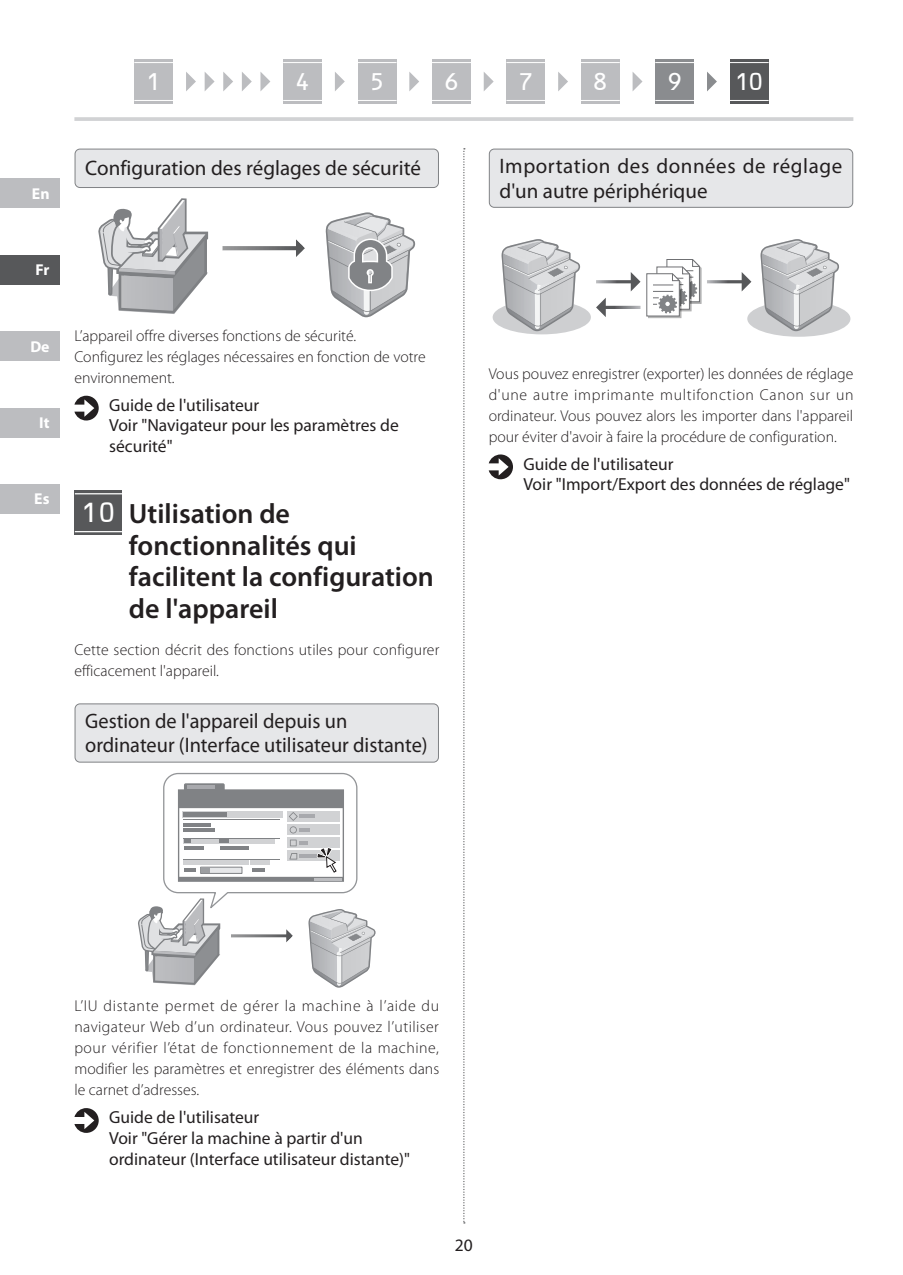
<style>
.page{position:relative;width:903px;height:1275px;background:#fff}
.page>*{position:absolute;margin:0;border:0;box-sizing:border-box;transform-origin:0 0}
.t1{font:600 28px/31.5px "Myriad Pro";color:#231f20}
.t2{font:28px "OCRB";color:#fff}
.t3{font:24.5px "OCRB";color:#fff}
.t4{font:21px/24.5px "Myriad Pro";color:#231f20}
.t5{font:21px/24.5px "Myriad Pro";letter-spacing:.025em;color:#231f20}
.t6{font:17.5px/20.7px "Myriad Pro";color:#231f20}
.t7{font:300 15.75px/21px "Myriad Pro";color:#231f20}
.t8{font:700 15.75px "Myriad Pro";color:#fff}
</style>
<div class="page">
<hr style="left:74px;top:117px;width:779px;height:4px;background:#d1d2d4">
<svg style="left:463px;top:148px;width:2px;height:1075px"></svg>
<div style="left:0;top:484px;width:60px;height:30px;background:#bcbdc0"></div>
<div style="left:0;top:255px;width:60px;height:30px;background:#57585a"></div>
<div style="left:0;top:179px;width:60px;height:29px;background:#bcbdc0"></div>
<div style="left:0;top:331px;width:60px;height:30px;background:#bcbdc0"></div>
<div style="left:0;top:408px;width:60px;height:30px;background:#bcbdc0"></div>
<div style="left:75px;top:149px;width:363px;height:39px;background:#e6e7e9;border-radius:5px"></div>
<div style="left:75px;top:149px;width:364px;height:39px;border:1px solid #808285;border-radius:5px"></div>
<svg style="left:222px;top:239px;width:83px;height:18px"></svg>
<svg style="left:98px;top:198px;width:111px;height:116px"></svg>
<svg style="left:326px;top:212px;width:89px;height:105px"></svg>
<svg style="left:74px;top:396px;width:25px;height:24px"></svg>
<div style="left:75px;top:704px;width:363px;height:58px;background:#e6e7e9;border-radius:5px"></div>
<div style="left:75px;top:704px;width:364px;height:58px;border:1px solid #808285;border-radius:5px"></div>
<svg style="left:138px;top:773px;width:238px;height:215px"></svg>
<svg style="left:74px;top:1108px;width:25px;height:25px"></svg>
<div style="left:75px;top:491px;width:47px;height:44px;background:#57585a"></div>
<hr style="left:75px;top:493px;width:47px;height:1px;background:#fff">
<hr style="left:75px;top:531px;width:47px;height:1px;background:#fff">
<div style="left:489px;top:149px;width:364px;height:58px;background:#e6e7e9;border-radius:5px"></div>
<div style="left:489px;top:149px;width:364px;height:59px;border:1px solid #808285;border-radius:5px"></div>
<div style="left:493px;top:300px;width:98px;height:34px;background:#cecfd1;border-radius:50%"></div>
<div style="left:747px;top:301px;width:103px;height:36px;background:#cecfd1;border-radius:50%"></div>
<svg style="left:501px;top:239px;width:79px;height:92px"></svg>
<svg style="left:707px;top:272px;width:44px;height:19px"></svg>
<svg style="left:596px;top:272px;width:44px;height:19px"></svg>
<svg style="left:596px;top:298px;width:44px;height:19px"></svg>
<svg style="left:646px;top:259px;width:55px;height:59px"></svg>
<svg style="left:760px;top:239px;width:79px;height:92px"></svg>
<svg style="left:489px;top:454px;width:24px;height:25px"></svg>
<svg style="left:335px;top:72px;width:10px;height:19px"></svg>
<svg style="left:409px;top:72px;width:10px;height:19px"></svg>
<svg style="left:484px;top:72px;width:10px;height:19px"></svg>
<svg style="left:558px;top:72px;width:10px;height:19px"></svg>
<svg style="left:632px;top:72px;width:10px;height:19px"></svg>
<svg style="left:707px;top:72px;width:10px;height:19px"></svg>
<div style="left:134px;top:59px;width:39px;height:45px;background:#bcbdc0"></div>
<hr style="left:134px;top:62px;width:39px;height:1px;background:#fff">
<hr style="left:134px;top:100px;width:39px;height:1px;background:#fff">
<div style="left:283px;top:59px;width:39px;height:45px;background:#bcbdc0"></div>
<hr style="left:283px;top:62px;width:39px;height:1px;background:#fff">
<hr style="left:283px;top:100px;width:39px;height:1px;background:#fff">
<div style="left:358px;top:59px;width:38px;height:45px;background:#bcbdc0"></div>
<hr style="left:358px;top:62px;width:38px;height:1px;background:#fff">
<hr style="left:358px;top:100px;width:38px;height:1px;background:#fff">
<div style="left:432px;top:59px;width:39px;height:45px;background:#bcbdc0"></div>
<hr style="left:432px;top:62px;width:39px;height:1px;background:#fff">
<hr style="left:432px;top:100px;width:39px;height:1px;background:#fff">
<div style="left:506px;top:59px;width:39px;height:45px;background:#bcbdc0"></div>
<hr style="left:506px;top:62px;width:39px;height:1px;background:#fff">
<hr style="left:506px;top:100px;width:39px;height:1px;background:#fff">
<div style="left:581px;top:59px;width:39px;height:45px;background:#bcbdc0"></div>
<hr style="left:581px;top:62px;width:39px;height:1px;background:#fff">
<hr style="left:581px;top:100px;width:39px;height:1px;background:#fff">
<div style="left:655px;top:59px;width:39px;height:45px;background:#8a8c8f"></div>
<hr style="left:655px;top:62px;width:39px;height:1px;background:#fff">
<hr style="left:655px;top:100px;width:39px;height:1px;background:#fff">
<div style="left:730px;top:59px;width:39px;height:45px;background:#57585a"></div>
<hr style="left:730px;top:62px;width:39px;height:1px;background:#fff">
<hr style="left:730px;top:100px;width:39px;height:1px;background:#fff">
<svg style="left:186px;top:72px;width:10px;height:19px"></svg>
<svg style="left:205px;top:72px;width:10px;height:19px"></svg>
<svg style="left:223px;top:72px;width:10px;height:19px"></svg>
<svg style="left:242px;top:72px;width:10px;height:19px"></svg>
<svg style="left:260px;top:72px;width:10px;height:19px"></svg>
<h2 class="t3" style="left:146px;top:73px;width:16px">1</h2>
<h2 class="t3" style="left:295px;top:73px;width:16px">4</h2>
<h2 class="t3" style="left:370px;top:73px;width:16px">5</h2>
<h2 class="t3" style="left:444px;top:73px;width:16px">6</h2>
<h2 class="t3" style="left:518px;top:73px;width:16px">7</h2>
<h2 class="t3" style="left:593px;top:73px;width:16px">8</h2>
<h2 class="t3" style="left:667px;top:73px;width:16px">9</h2>
<h2 class="t3" style="left:735px;top:73px;width:30px">10</h2>
<p class="t8" style="left:32px;top:183px;width:19px">En</p>
<h3 class="t4" style="left:85px;top:156px;width:337px">Configuration des réglages de sécurité</h3>
<p class="t8" style="left:36px;top:260px;width:15px">Fr</p>
<p class="t8" style="left:30px;top:336px;width:21px">De</p>
<p class="t8" style="left:39px;top:412px;width:12px">It</p>
<p class="t8" style="left:34px;top:489px;width:17px">Es</p>
<p class="t7" style="left:74px;top:325px;width:353px">L’appareil offre diverses fonctions de sécurité.<br>Configurez les réglages nécessaires en fonction de votre environnement.</p>
<p class="t6" style="left:109px;top:394px;width:291px">Guide de l'utilisateur<br>Voir "Navigateur pour les paramètres de sécurité"</p>
<h1 class="t2" style="left:82px;top:502px;width:35px">10</h1>
<h1 class="t1" style="left:129px;top:497px;width:306px">Utilisation de fonctionnalités qui facilitent la configuration de l'appareil</h1>
<p class="t7" style="left:74px;top:639px;width:366px">Cette section décrit des fonctions utiles pour configurer efficacement l'appareil.</p>
<h3 class="t4" style="left:85px;top:708px;width:344px">Gestion de l'appareil depuis un ordinateur (Interface utilisateur distante)</h3>
<h3 class="t5" style="left:499px;top:153px;width:344px">Importation des données de réglage d'un autre périphérique</h3>
<p class="t7" style="left:489px;top:363px;width:366px;text-align:justify">Vous pouvez enregistrer (exporter) les données de réglage d'une autre imprimante multifonction Canon sur un ordinateur. Vous pouvez alors les importer dans l'appareil pour éviter d'avoir à faire la procédure de configuration.</p>
<p class="t6" style="left:523px;top:453px;width:328px">Guide de l'utilisateur<br>Voir "Import/Export des données de réglage"</p>
<p class="t7" style="left:74px;top:995px;width:366px;text-align:justify">L’IU distante permet de gérer la machine à l’aide du navigateur Web d’un ordinateur. Vous pouvez l’utiliser pour vérifier l’état de fonctionnement de la machine, modifier les paramètres et enregistrer des éléments dans le carnet d’adresses.</p>
<p class="t6" style="left:109px;top:1107px;width:302px">Guide de l'utilisateur<br>Voir "Gérer la machine à partir d'un ordinateur (Interface utilisateur distante)"</p>
<p class="t6" style="left:455px;top:1234px;width:19px">20</p>
</div>
